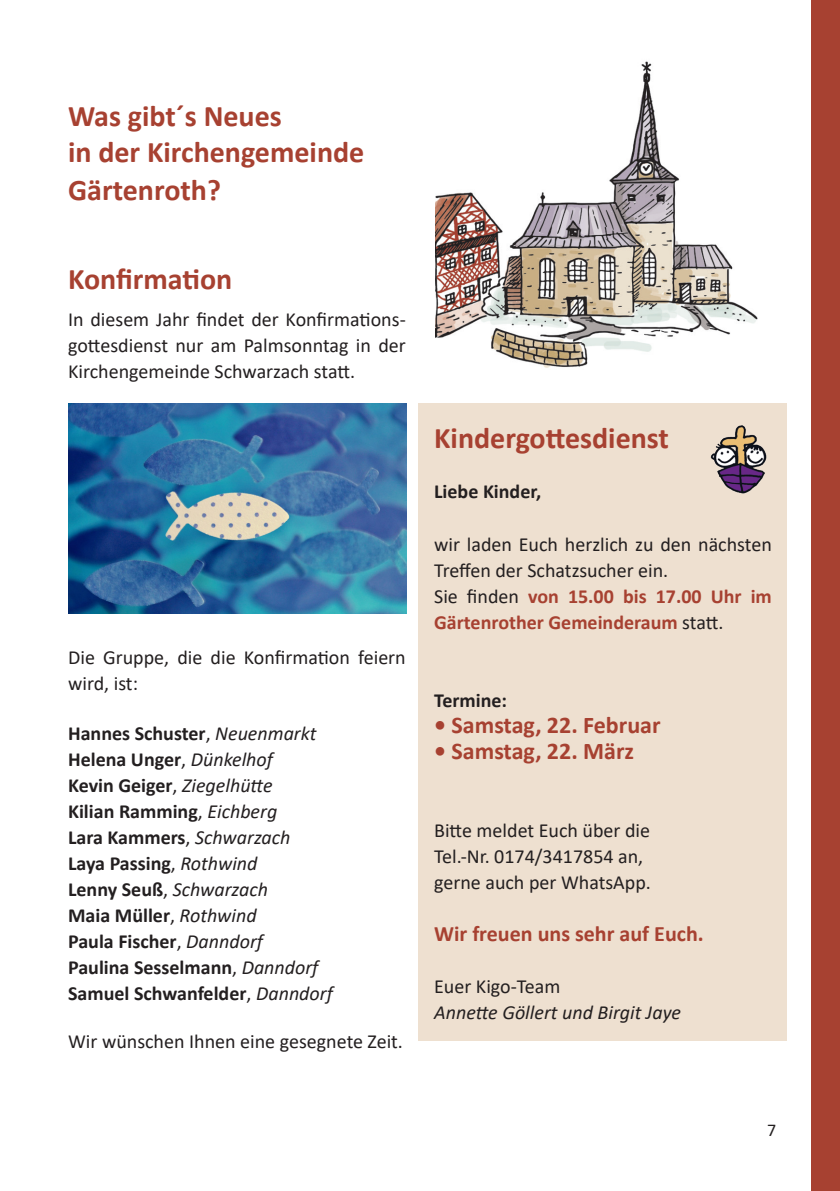
<style>
.page{position:relative;width:840px;height:1191px;background:#fff}
.page>*{position:absolute;margin:0;border:0;box-sizing:border-box;transform-origin:0 0}
.t1{font:700 30px "Calibri";color:#a74131}
.t2{font:700 24px "Calibri";color:#a74131}
.t3{font:700 22px "Calibri";color:#a74131}
.t4{font:20px/26px "Calibri";color:#231f20}
.t5{font:700 20px "Calibri";color:#231f20}
.t6{font:700 20px/26px "Calibri";color:#a74131}
.t7{font:italic 20px "Calibri";color:#231f20}
.t8{font:18px "Calibri";color:#231f20}
.s1{font-weight:400}
.s2{font-weight:400;font-style:italic}
.s3{font-weight:700;font-style:normal}
.s4{font-style:normal}
.s5{font-weight:400;color:#231f20}
</style>
<div class="page">
<div style="left:418px;top:403px;width:368px;height:637px;background:#eee0d0"></div>
<div style="left:811px;top:0;width:28px;height:1191px;background:#a74131"></div>
<img style="left:435px;top:61px;width:323px;height:307px">
<img style="left:710px;top:425px;width:57px;height:69px">
<img style="left:68px;top:403px;width:338px;height:210px">
<p class="t1" style="left:68px;top:94px;width:215px">Was gibt´s Neues</p>
<p class="t1" style="left:68px;top:130px;width:297px">in der Kirchengemeinde</p>
<p class="t1" style="left:68px;top:169px;width:154px">Gärtenroth?</p>
<p class="t1" style="left:68px;top:258px;width:166px">Konfirmation</p>
<p class="t4" style="left:68px;top:305px;width:339px;text-align:justify">In diesem Jahr findet der Konfirmations&shy;gottesdienst nur am Palmsonntag in der Kirchengemeinde Schwarzach statt.</p>
<p class="t4" style="left:68px;top:643px;width:339px">Die Gruppe, die die Konfirmation feiern wird, ist:</p>
<p class="t5" style="left:68px;top:719px;width:250px">Hannes Schuster<span class="s1">,</span> <span class="s2">Neuenmarkt</span></p>
<p class="t5" style="left:68px;top:745px;width:206px">Helena Unger<span class="s1">,</span> <span class="s2">Dünkelhof</span></p>
<p class="t5" style="left:68px;top:771px;width:206px">Kevin Geiger<span class="s1">,</span> <span class="s2">Ziegelhütte</span></p>
<p class="t5" style="left:68px;top:797px;width:211px">Kilian Ramming<span class="s1">,</span> <span class="s2">Eichberg</span></p>
<p class="t5" style="left:68px;top:823px;width:224px">Lara Kammers<span class="s1">,</span> <span class="s2">Schwarzach</span></p>
<p class="t5" style="left:68px;top:849px;width:191px">Laya Passing<span class="s1">,</span> <span class="s2">Rothwind</span></p>
<p class="t7" style="left:68px;top:875px;width:201px"><span class="s3">Lenny Seuß</span><span class="s4">,</span> Schwarzach</p>
<p class="t5" style="left:68px;top:901px;width:190px">Maia Müller<span class="s1">,</span> <span class="s2">Rothwind</span></p>
<p class="t5" style="left:68px;top:927px;width:196px">Paula Fischer<span class="s1">,</span> <span class="s2">Danndorf</span></p>
<p class="t5" style="left:68px;top:953px;width:252px">Paulina Sesselmann<span class="s1">,</span> <span class="s2">Danndorf</span></p>
<p class="t5" style="left:68px;top:979px;width:266px">Samuel Schwanfelder<span class="s1">,</span> <span class="s2">Danndorf</span></p>
<p class="t4" style="left:68px;top:1027px;width:336px">Wir wünschen Ihnen eine gesegnete Zeit.</p>
<p class="t1" style="left:434px;top:417px;width:236px">Kindergottesdienst</p>
<p class="t5" style="left:434px;top:478px;width:108px">Liebe Kinder,</p>
<p class="t4" style="left:434px;top:530px;width:339px">wir laden Euch herzlich zu den nächsten<br>Treffen der Schatzsucher ein.</p>
<p class="t6" style="left:434px;top:582px;width:339px"><span class="s5">Sie finden</span> von 15.00 bis 17.00 Uhr im<br>Gärtenrother Gemeinderaum <span class="s5">statt.</span></p>
<p class="t5" style="left:434px;top:686px;width:74px">Termine:</p>
<p class="t2" style="left:434px;top:707px;width:228px">• Samstag, 22. Februar</p>
<p class="t2" style="left:434px;top:733px;width:201px">• Samstag, 22. März</p>
<p class="t4" style="left:434px;top:816px;width:217px">Bitte meldet Euch über die</p>
<p class="t4" style="left:434px;top:842px;width:210px">Tel.-Nr. 0174/3417854 an,</p>
<p class="t4" style="left:434px;top:868px;width:218px">gerne auch per WhatsApp.</p>
<p class="t3" style="left:434px;top:917px;width:271px">Wir freuen uns sehr auf Euch.</p>
<p class="t4" style="left:434px;top:972px;width:128px">Euer Kigo-Team</p>
<p class="t7" style="left:434px;top:998px;width:248px">Annette Göllert und Birgit Jaye</p>
<p class="t8" style="left:766px;top:1118px;width:11px">7</p>
</div>
